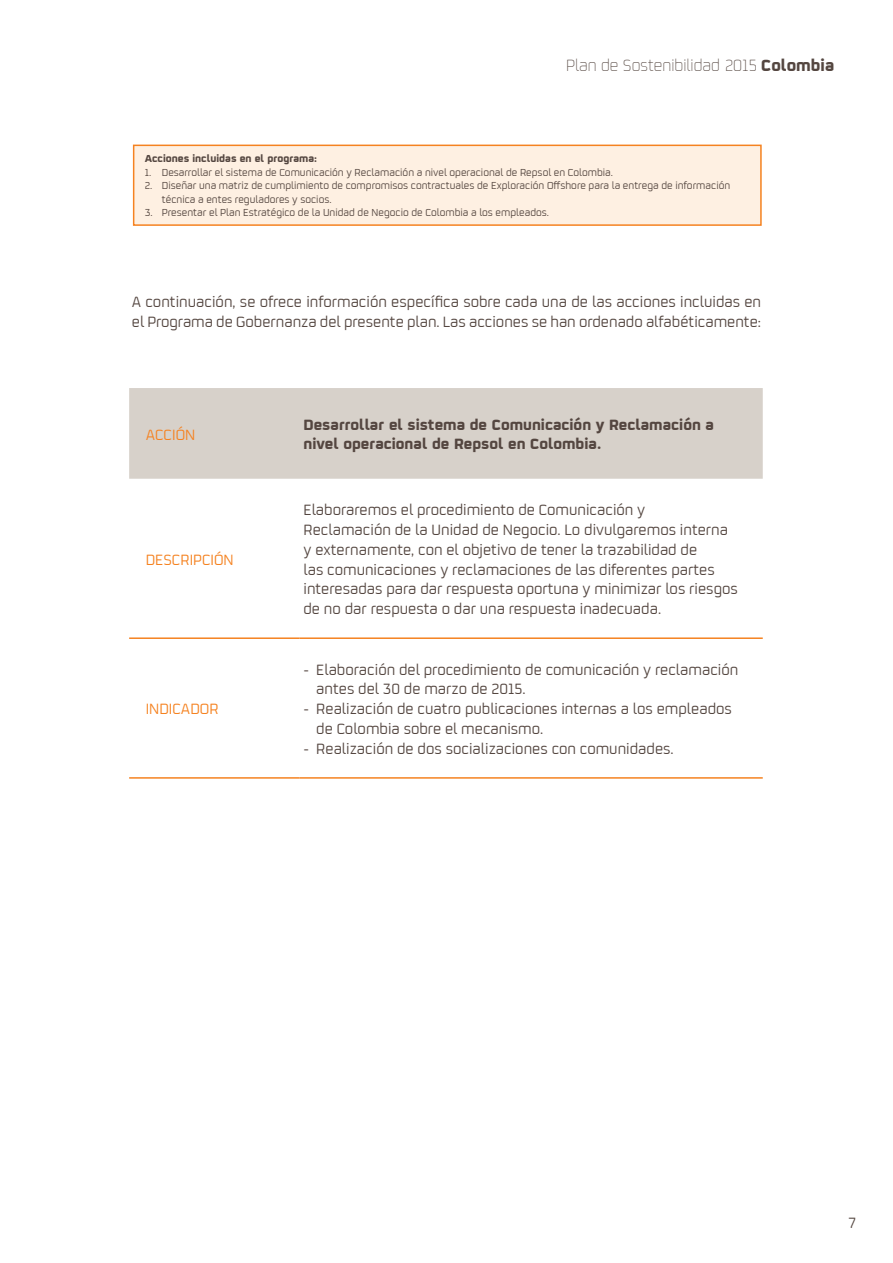
<style>
.page{position:relative;width:893px;height:1263px;background:#fff}
.page>*{position:absolute;margin:0;border:0;box-sizing:border-box;transform-origin:0 0}
.t1{font:300 18px "Repsol";color:#544640}
.t2{font:16.5px/19.8px "Repsol";color:#544640}
.t3{font:700 16.5px/19.8px "Repsol";color:#544640}
.t4{font:16.5px "Repsol";color:#f58220}
.t5{font:11.25px/13.5px "Repsol";color:#544640}
.t6{font:700 11.25px "Repsol";color:#544640}
.s1{font-weight:700}
</style>
<div class="page">
<div style="left:129px;top:388px;width:634px;height:91px;background:#d7d1ca"></div>
<hr style="left:129px;top:637px;width:170px;height:2px;background:#f58220">
<hr style="left:299px;top:637px;width:464px;height:2px;background:#f58220">
<hr style="left:129px;top:777px;width:170px;height:2px;background:#f58220">
<hr style="left:299px;top:777px;width:464px;height:2px;background:#f58220">
<div style="left:133px;top:145px;width:629px;height:81px;background:#fef0e2;border:2px solid #f58220"></div>
<p class="t1" style="left:566px;top:53px;width:270px">Plan de Sostenibilidad 2015 <span class="s1">Colombia</span></p>
<p class="t6" style="left:145px;top:149px;width:174px">Acciones incluidas en el programa:</p>
<p class="t5" style="left:145px;top:165px;width:470px">1. Desarrollar el sistema de Comunicación y Reclamación a nivel operacional de Repsol en Colombia.</p>
<p class="t5" style="left:162px;top:178px;width:570px;text-indent:-17px">2. Diseñar una matriz de cumplimiento de compromisos contractuales de Exploración Offshore para la entrega de información técnica a entes reguladores y socios.</p>
<p class="t5" style="left:145px;top:205px;width:406px">3. Presentar el Plan Estratégico de la Unidad de Negocio de Colombia a los empleados.</p>
<p class="t2" style="left:132px;top:291px;width:631px">A continuación, se ofrece información específica sobre cada una de las acciones incluidas en el Programa de Gobernanza del presente plan. Las acciones se han ordenado alfabéticamente:</p>
<p class="t4" style="left:146px;top:423px;width:51px">ACCIÓN</p>
<p class="t3" style="left:303px;top:412px;width:412px">Desarrollar el sistema de Comunicación y Reclamación a nivel operacional de Repsol en Colombia.</p>
<p class="t4" style="left:146px;top:548px;width:90px">DESCRIPCIÓN</p>
<p class="t4" style="left:146px;top:698px;width:74px">INDICADOR</p>
<p class="t2" style="left:303px;top:499px;width:436px">Elaboraremos el procedimiento de Comunicación y<br>Reclamación de la Unidad de Negocio. Lo divulgaremos interna y externamente, con el objetivo de tener la trazabilidad de<br>las comunicaciones y reclamaciones de las diferentes partes interesadas para dar respuesta oportuna y minimizar los riesgos de no dar respuesta o dar una respuesta inadecuada.</p>
<p class="t2" style="left:316px;top:658px;width:424px;text-indent:-13px">- Elaboración del procedimiento de comunicación y reclamación antes del 30 de marzo de 2015.</p>
<p class="t2" style="left:316px;top:698px;width:417px;text-indent:-13px">- Realización de cuatro publicaciones internas a los empleados de Colombia sobre el mecanismo.</p>
<p class="t2" style="left:303px;top:738px;width:372px">- Realización de dos socializaciones con comunidades.</p>
<p class="t2" style="left:848px;top:1211px;width:9px">7</p>
</div>
